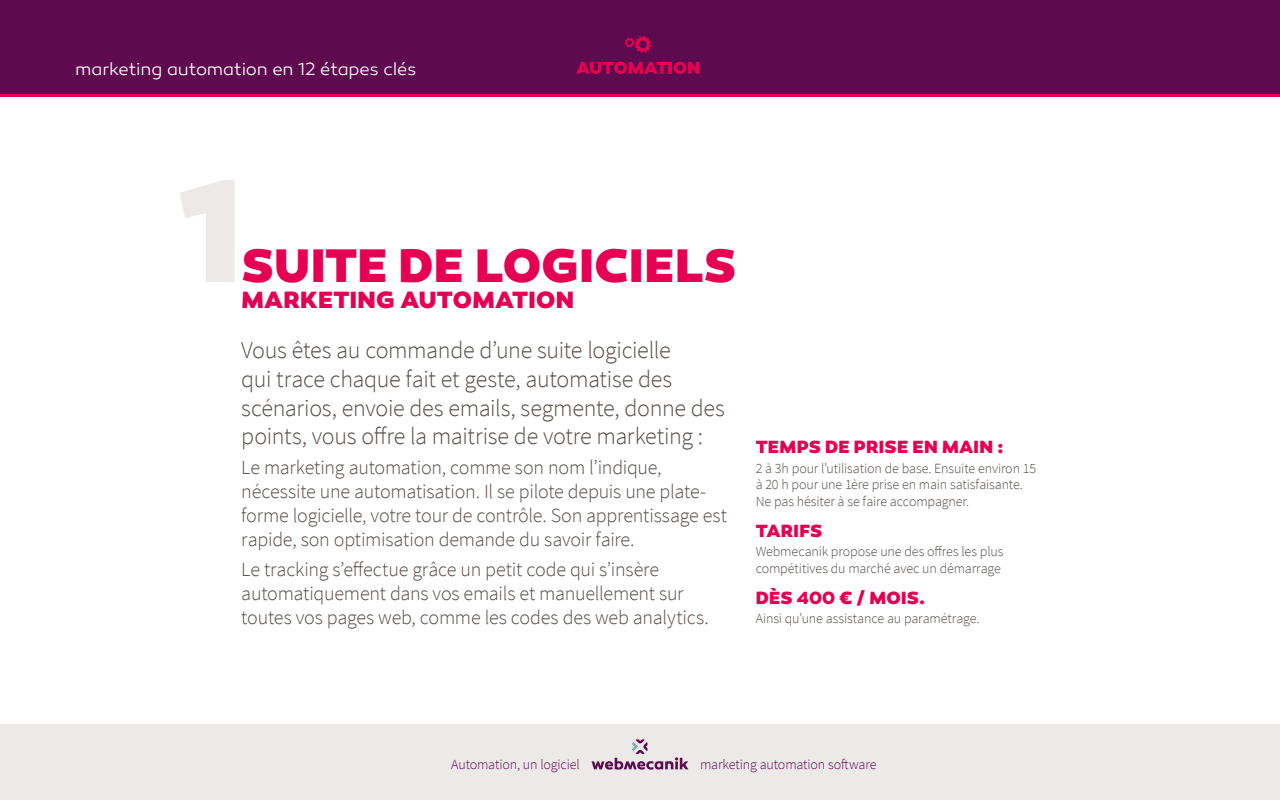
<style>
.page{position:relative;width:1280px;height:800px;background:#fff}
.page>*{position:absolute;margin:0;border:0;box-sizing:border-box;transform-origin:0 0}
.t1{font:800 150px "Canaro";color:#ece9e8}
.t2{font:800 48px "Canaro";letter-spacing:.01em;color:#e50051}
.t3{font:300 24px/28.8px "Source Sans Pro";letter-spacing:-.015em;color:#564b49}
.t4{font:800 24px "Canaro";letter-spacing:.01em;color:#e50051}
.t5{font:300 20px/24px "Source Sans Pro";letter-spacing:-.01em;color:#564b49}
.t6{font:800 18px "Canaro";letter-spacing:.015em;color:#e50051}
.t7{font:300 18px "Canaro";letter-spacing:-.01em;color:#fff}
.t8{font:300 14px/16.8px "Source Sans Pro";letter-spacing:-.01em;color:#564b49}
.t9{font:300 14px "Source Sans Pro";letter-spacing:-.01em;color:#5e0a4f}
</style>
<div class="page">
<div style="left:0;top:0;width:1280px;height:94px;background:#5e0a4f"></div>
<hr style="left:0;top:94px;width:1280px;height:3px;background:#e50051">
<div style="left:0;top:724px;width:1280px;height:76px;background:#ece9e8"></div>
<svg style="left:592px;top:739px;width:96px;height:31px"></svg>
<svg style="left:576px;top:62px;width:124px;height:12px"></svg>
<svg style="left:624px;top:36px;width:27px;height:17px"></svg>
<p class="t7" style="left:75px;top:58px;width:343px">marketing automation en 12 étapes clés</p>
<h1 class="t1" style="left:178px;top:135px;width:68px">1</h1>
<h2 class="t2" style="left:242px;top:235px;width:497px">SUITE DE LOGICIELS</h2>
<p class="t4" style="left:241px;top:284px;width:334px">MARKETING AUTOMATION</p>
<p class="t3" style="left:241px;top:336px;width:485px">Vous êtes au commande d’une suite logicielle<br>qui trace chaque fait et geste, automatise des scénarios, envoie des emails, segmente, donne des points, vous offre la maitrise de votre marketing :</p>
<p class="t5" style="left:241px;top:456px;width:487px">Le marketing automation, comme son nom l’indique, nécessite une automatisation. Il se pilote depuis une plate&shy;forme logicielle, votre tour de contrôle. Son apprentissage est rapide, son optimisation demande du savoir faire.</p>
<p class="t5" style="left:241px;top:558px;width:469px">Le tracking s’effectue grâce un petit code qui s’insère automatiquement dans vos emails et manuellement sur toutes vos pages web, comme les codes des web analytics.</p>
<p class="t6" style="left:756px;top:435px;width:249px">TEMPS DE PRISE EN MAIN :</p>
<p class="t8" style="left:756px;top:460px;width:282px">2 à 3h pour l’utilisation de base. Ensuite environ 15 à 20 h pour une 1ère prise en main satisfaisante.<br>Ne pas hésiter à se faire accompagner.</p>
<p class="t6" style="left:756px;top:519px;width:68px">TARIFS</p>
<p class="t8" style="left:756px;top:543px;width:249px">Webmecanik propose une des offres les plus compétitives du marché avec un démarrage</p>
<p class="t6" style="left:756px;top:586px;width:171px">DÈS 400 € / MOIS.</p>
<p class="t8" style="left:756px;top:610px;width:225px">Ainsi qu’une assistance au paramétrage.</p>
<p class="t9" style="left:451px;top:756px;width:130px">Automation, un logiciel</p>
<p class="t9" style="left:700px;top:756px;width:178px">marketing automation software</p>
</div>
